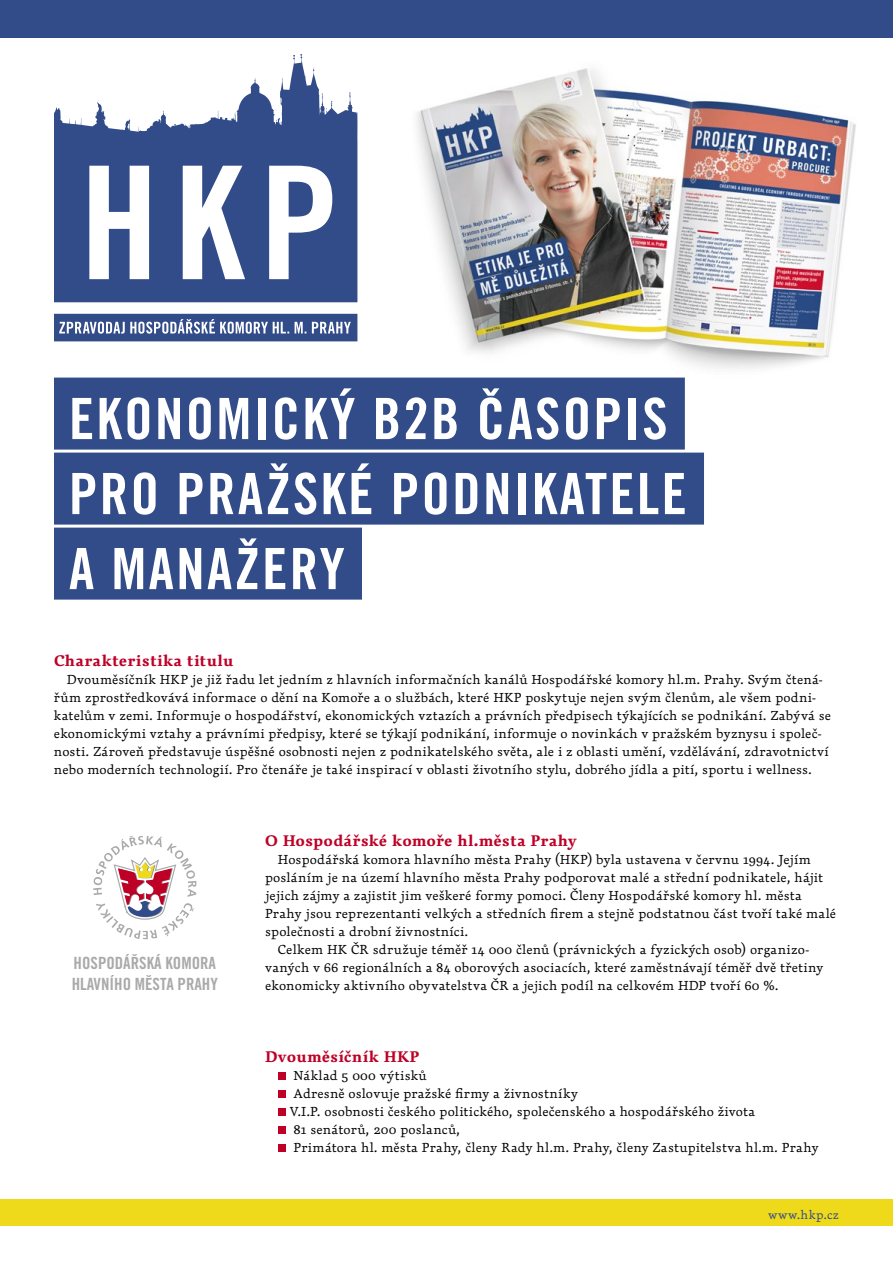
<style>
.page{position:relative;width:893px;height:1263px;background:#fff}
.page>*{position:absolute;margin:0;border:0;box-sizing:border-box;transform-origin:0 0}
.t1{font:57px/75px "Trade Gothic CE Bold Cond Twenty";letter-spacing:.04em;color:#fff}
.t2{font:16.8px/20.2px "Trade Gothic CE Bold Cond Twenty";color:#aaa}
.t3{font:700 15px "Dederon DOT";letter-spacing:.01em;color:#be0027}
.t4{font:300 12.75px/18px "Dederon LOT";letter-spacing:.015em;color:#000}
.t5{font:300 12px "Dederon LOT";letter-spacing:.04em;color:#324c89}
</style>
<div class="page">
<img style="left:388px;top:68px;width:468px;height:310px">
<svg style="left:54px;top:54px;width:304px;height:248px;fill:#324c89"></svg>
<svg style="left:54px;top:314px;width:303px;height:27px"></svg>
<div style="left:0;top:0;width:893px;height:37px;background:#324c89"></div>
<div style="left:0;top:1199px;width:893px;height:26px;background:#eeda1b"></div>
<div style="left:54px;top:378px;width:631px;height:72px;background:#324c89"></div>
<div style="left:54px;top:453px;width:650px;height:72px;background:#324c89"></div>
<div style="left:54px;top:528px;width:308px;height:72px;background:#324c89"></div>
<div style="left:278px;top:1072px;width:8px;height:8px;background:#be0027"></div>
<div style="left:278px;top:1090px;width:8px;height:8px;background:#be0027"></div>
<div style="left:278px;top:1108px;width:8px;height:8px;background:#be0027"></div>
<div style="left:278px;top:1126px;width:8px;height:8px;background:#be0027"></div>
<div style="left:278px;top:1144px;width:8px;height:8px;background:#be0027"></div>
<svg style="left:93px;top:835px;width:104px;height:104px"></svg>
<h1 class="t1" style="left:69px;top:381px;width:619px">EKONOMICKÝ B2B ČASOPIS<br>PRO PRAŽSKÉ PODNIKATELE<br>A MANAŽERY</h1>
<p class="t3" style="left:54px;top:651px;width:181px">Charakteristika titulu</p>
<p class="t4" style="left:54px;top:670px;width:779px;text-indent:13px">Dvouměsíčník HKP je již řadu let jedním z hlavních informačních kanálů Hospodářské komory hl.m. Prahy. Svým čtená&shy;řům zprostředkovává informace o dění na Komoře a o službách, které HKP poskytuje nejen svým členům, ale všem podni&shy;katelům v zemi. Informuje o hospodářství, ekonomických vztazích a právních předpisech týkajících se podnikání. Zabývá se ekonomickými vztahy a právními předpisy, které se týkají podnikání, informuje o novinkách v pražském byznysu i společ&shy;nosti. Zároveň představuje úspěšné osobnosti nejen z podnikatelského světa, ale i z oblasti umění, vzdělávání, zdravotnictví nebo moderních technologií. Pro čtenáře je také inspirací v oblasti životního stylu, dobrého jídla a pití, sportu i wellness.</p>
<h2 class="t2" style="left:72px;top:953px;width:148px">HOSPODÁŘSKÁ KOMORA<br>HLAVNÍHO MĚSTA PRAHY</h2>
<p class="t3" style="left:265px;top:831px;width:313px">O Hospodářské komoře hl.města Prahy</p>
<p class="t4" style="left:278px;top:850px;width:534px">Hospodářská komora hlavního města Prahy (HKP) byla ustavena v červnu 1994. Jejím</p>
<p class="t4" style="left:265px;top:868px;width:559px">posláním je na území hlavního města Prahy podporovat malé a střední podnikatele, hájit</p>
<p class="t4" style="left:265px;top:886px;width:538px">jejich zájmy a zajistit jim veškeré formy pomoci. Členy Hospodářské komory hl. města</p>
<p class="t4" style="left:265px;top:904px;width:573px">Prahy jsou reprezentanti velkých a středních firem a stejně podstatnou část tvoří také malé</p>
<p class="t4" style="left:265px;top:922px;width:205px">společnosti a drobní živnostníci.</p>
<p class="t4" style="left:278px;top:940px;width:533px">Celkem HK ČR sdružuje téměř 14 000 členů (právnických a fyzických osob) organizo-</p>
<p class="t4" style="left:265px;top:958px;width:560px">vaných v 66 regionálních a 84 oborových asociacích, které zaměstnávají téměř dvě třetiny</p>
<p class="t4" style="left:265px;top:977px;width:515px">ekonomicky aktivního obyvatelstva ČR a jejich podíl na celkovém HDP tvoří 60 %.</p>
<p class="t3" style="left:265px;top:1047px;width:156px">Dvouměsíčník HKP</p>
<p class="t4" style="left:293px;top:1066px;width:135px">Náklad 5 000 výtisků</p>
<p class="t4" style="left:293px;top:1084px;width:286px">Adresně oslovuje pražské firmy a živnostníky</p>
<p class="t4" style="left:290px;top:1102px;width:467px">V.I.P. osobnosti českého politického, společenského a hospodářského života</p>
<p class="t4" style="left:293px;top:1120px;width:168px">81 senátorů, 200 poslanců,</p>
<p class="t4" style="left:293px;top:1138px;width:527px">Primátora hl. města Prahy, členy Rady hl.m. Prahy, členy Zastupitelstva hl.m. Prahy</p>
<p class="t5" style="left:768px;top:1207px;width:72px">www.hkp.cz</p>
</div>
